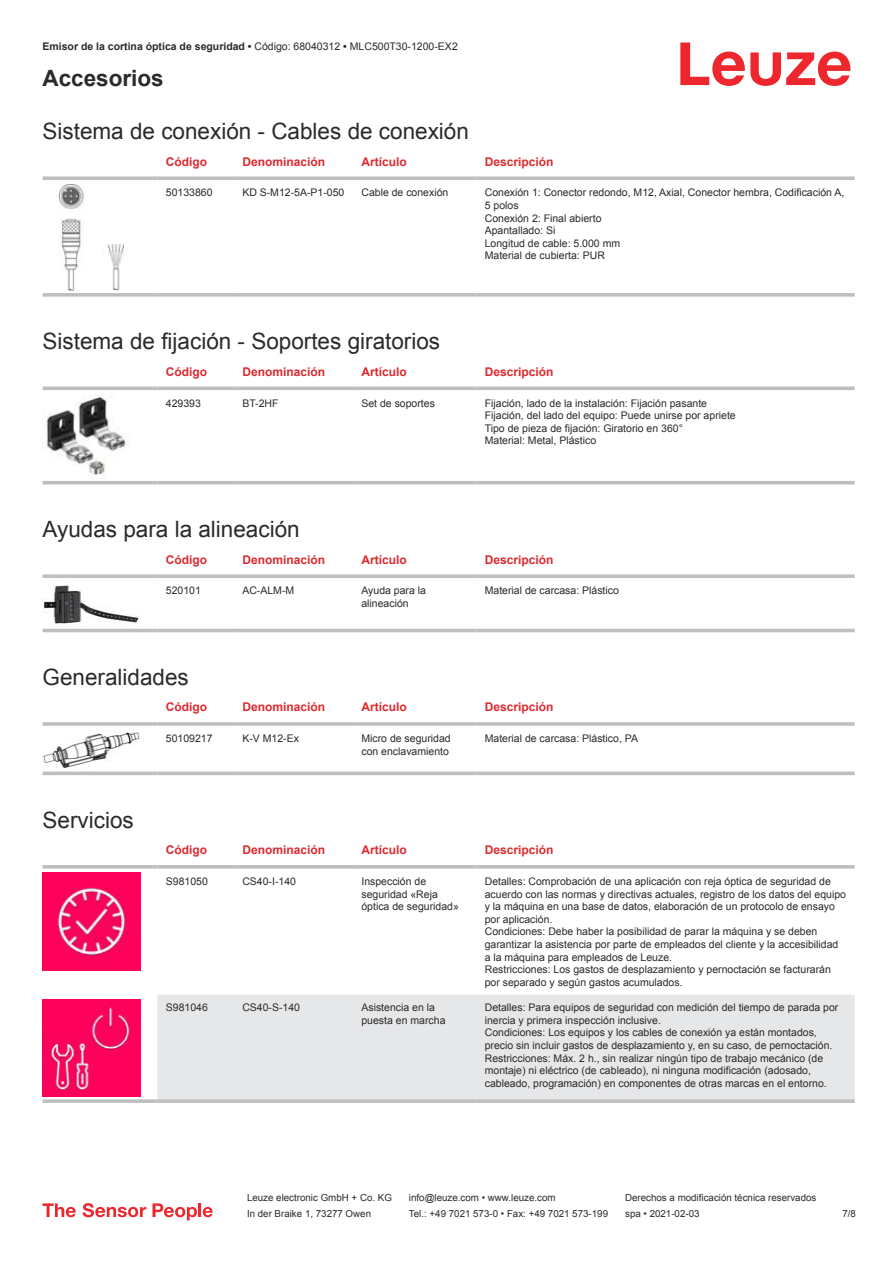
<style>
.page{position:relative;width:893px;height:1263px;background:#fff}
.page>*{position:absolute;margin:0;border:0;box-sizing:border-box;transform-origin:0 0}
.t1{font:22.5px "Arial";color:#2b292a}
.t2{font:700 22.5px "Arial";color:#2b292a}
.t3{font:700 12px "Arial";color:#db2a30}
.t4{font:10.5px/12.6px "Arial";color:#2b292a}
.t5{font:700 10.5px "Arial";color:#2b292a}
.t6{font:9.75px "Arial";color:#2b292a}
.s1{font-weight:400}
</style>
<div class="page">
<svg style="left:680px;top:43px;width:170px;height:43px"></svg>
<svg style="left:43px;top:176px;width:114px;height:4px"></svg>
<svg style="left:157px;top:176px;width:77px;height:4px"></svg>
<svg style="left:234px;top:176px;width:119px;height:4px"></svg>
<svg style="left:353px;top:176px;width:123px;height:4px"></svg>
<svg style="left:476px;top:176px;width:379px;height:4px;background:#c4c6c8"></svg>
<svg style="left:43px;top:293px;width:114px;height:4px"></svg>
<svg style="left:157px;top:293px;width:77px;height:4px"></svg>
<svg style="left:234px;top:293px;width:119px;height:4px"></svg>
<svg style="left:353px;top:293px;width:123px;height:4px"></svg>
<svg style="left:476px;top:293px;width:379px;height:4px;background:#c3c5c7"></svg>
<img style="left:59px;top:184px;width:65px;height:107px">
<svg style="left:43px;top:478px;width:812px;height:7px"></svg>
<svg style="left:43px;top:386px;width:114px;height:4px"></svg>
<svg style="left:157px;top:386px;width:77px;height:4px"></svg>
<svg style="left:234px;top:386px;width:119px;height:4px"></svg>
<svg style="left:353px;top:386px;width:123px;height:4px"></svg>
<svg style="left:476px;top:386px;width:379px;height:4px;background:#c5c7c9"></svg>
<hr style="left:43px;top:481px;width:114px;height:3px;background:#bdbfc1">
<hr style="left:157px;top:481px;width:77px;height:3px;background:#bdbfc1">
<hr style="left:234px;top:481px;width:119px;height:3px;background:#bdbfc1">
<hr style="left:353px;top:481px;width:123px;height:3px;background:#bdbfc1">
<hr style="left:476px;top:481px;width:379px;height:3px;background:#bdbfc1">
<img style="left:43px;top:395px;width:84px;height:80px">
<div style="left:43px;top:628px;width:812px;height:5px;background:#ececed"></div>
<svg style="left:43px;top:574px;width:114px;height:4px"></svg>
<svg style="left:157px;top:574px;width:77px;height:4px"></svg>
<svg style="left:234px;top:574px;width:119px;height:4px"></svg>
<svg style="left:353px;top:574px;width:123px;height:4px"></svg>
<svg style="left:476px;top:574px;width:379px;height:4px;background:#c3c5c7"></svg>
<hr style="left:43px;top:629px;width:114px;height:3px;background:#bdbfc1">
<hr style="left:157px;top:629px;width:77px;height:3px;background:#bdbfc1">
<hr style="left:234px;top:629px;width:119px;height:3px;background:#bdbfc1">
<hr style="left:353px;top:629px;width:123px;height:3px;background:#bdbfc1">
<hr style="left:476px;top:629px;width:379px;height:3px;background:#bdbfc1">
<img style="left:43px;top:585px;width:97px;height:40px">
<svg style="left:43px;top:740px;width:811px;height:36px"></svg>
<hr style="left:43px;top:722px;width:114px;height:4px;background:#bdbfc1">
<hr style="left:157px;top:722px;width:77px;height:4px;background:#c8cacb">
<hr style="left:234px;top:722px;width:119px;height:4px;background:#c3c5c6">
<hr style="left:353px;top:722px;width:123px;height:4px;background:#bdbfc1">
<hr style="left:476px;top:722px;width:379px;height:4px;background:#c8cacb">
<svg style="left:43px;top:771px;width:114px;height:4px"></svg>
<svg style="left:157px;top:771px;width:77px;height:4px"></svg>
<svg style="left:234px;top:771px;width:119px;height:4px"></svg>
<svg style="left:353px;top:771px;width:123px;height:4px"></svg>
<svg style="left:476px;top:771px;width:379px;height:4px;background:#c6c8ca"></svg>
<img style="left:43px;top:730px;width:97px;height:39px">
<div style="left:157px;top:995px;width:698px;height:104px;background:#e6e7e9"></div>
<svg style="left:43px;top:865px;width:114px;height:4px"></svg>
<svg style="left:157px;top:865px;width:77px;height:4px"></svg>
<svg style="left:234px;top:865px;width:119px;height:4px"></svg>
<svg style="left:353px;top:865px;width:123px;height:4px"></svg>
<svg style="left:476px;top:865px;width:379px;height:4px;background:#c3c5c7"></svg>
<svg style="left:43px;top:1099px;width:114px;height:4px"></svg>
<hr style="left:157px;top:1099px;width:77px;height:4px;background:#bdbfc1">
<svg style="left:234px;top:1099px;width:119px;height:4px"></svg>
<svg style="left:353px;top:1099px;width:123px;height:4px"></svg>
<hr style="left:476px;top:1099px;width:379px;height:4px;background:#bdbfc1">
<img style="left:43px;top:873px;width:97px;height:98px">
<img style="left:43px;top:999px;width:97px;height:98px">
<svg style="left:43px;top:1203px;width:33px;height:14px"></svg>
<svg style="left:83px;top:1203px;width:63px;height:14px"></svg>
<svg style="left:153px;top:1203px;width:44px;height:17px"></svg>
<hr style="left:198px;top:1203px;width:3px;height:14px;background:#ed272d">
<svg style="left:203px;top:1207px;width:10px;height:10px"></svg>
<p class="t5" style="left:43px;top:43px;width:417px">Emisor de la cortina óptica de seguridad • <span class="s1">Código: 68040312</span> • <span class="s1">MLC500T30-1200-EX2</span></p>
<h1 class="t2" style="left:43px;top:70px;width:123px">Accesorios</h1>
<h1 class="t1" style="left:43px;top:123px;width:428px">Sistema de conexión - Cables de conexión</h1>
<p class="t3" style="left:166px;top:157px;width:43px">Código</p>
<p class="t3" style="left:242px;top:157px;width:84px">Denominación</p>
<p class="t3" style="left:361px;top:157px;width:47px">Artículo</p>
<p class="t3" style="left:485px;top:157px;width:70px">Descripción</p>
<p class="t4" style="left:166px;top:187px;width:48px">50133860</p>
<p class="t4" style="left:242px;top:187px;width:104px">KD S-M12-5A-P1- 050</p>
<p class="t4" style="left:361px;top:187px;width:88px">Cable de conexión</p>
<p class="t4" style="left:485px;top:187px;width:361px">Conexión 1: Conector redondo, M12, Axial, Conector hembra, Codificación A,<br>5 polos<br>Conexión 2: Final abierto<br>Apantallado: Si<br>Longitud de cable: 5.000 mm<br>Material de cubierta: PUR</p>
<h1 class="t1" style="left:43px;top:333px;width:399px">Sistema de fijación - Soportes giratorios</h1>
<p class="t3" style="left:166px;top:367px;width:43px">Código</p>
<p class="t3" style="left:242px;top:367px;width:84px">Denominación</p>
<p class="t3" style="left:361px;top:367px;width:47px">Artículo</p>
<p class="t3" style="left:485px;top:367px;width:70px">Descripción</p>
<p class="t4" style="left:166px;top:397px;width:37px">429393</p>
<p class="t4" style="left:242px;top:397px;width:38px">BT-2HF</p>
<p class="t4" style="left:361px;top:397px;width:75px">Set de soportes</p>
<p class="t4" style="left:485px;top:397px;width:252px">Fijación, lado de la instalación: Fijación pasante Fijación, del lado del equipo: Puede unirse por apriete Tipo de pieza de fijación: Giratorio en 360°<br>Material: Metal, Plástico</p>
<h1 class="t1" style="left:43px;top:521px;width:259px">Ayudas para la alineación</h1>
<p class="t3" style="left:166px;top:555px;width:43px">Código</p>
<p class="t3" style="left:242px;top:555px;width:84px">Denominación</p>
<p class="t3" style="left:361px;top:555px;width:47px">Artículo</p>
<p class="t3" style="left:485px;top:555px;width:70px">Descripción</p>
<p class="t4" style="left:166px;top:585px;width:37px">520101</p>
<p class="t4" style="left:242px;top:585px;width:53px">AC-ALM-M</p>
<p class="t4" style="left:361px;top:585px;width:66px">Ayuda para la alineación</p>
<p class="t4" style="left:485px;top:585px;width:136px">Material de carcasa: Plástico</p>
<h1 class="t1" style="left:43px;top:669px;width:148px">Generalidades</h1>
<p class="t3" style="left:166px;top:702px;width:43px">Código</p>
<p class="t3" style="left:242px;top:702px;width:84px">Denominación</p>
<p class="t3" style="left:361px;top:702px;width:47px">Artículo</p>
<p class="t3" style="left:485px;top:702px;width:70px">Descripción</p>
<p class="t4" style="left:166px;top:733px;width:48px">50109217</p>
<p class="t4" style="left:242px;top:733px;width:58px">K-V M12-Ex</p>
<p class="t4" style="left:361px;top:733px;width:91px">Micro de seguridad con enclavamiento</p>
<p class="t4" style="left:485px;top:733px;width:155px">Material de carcasa: Plástico, PA</p>
<h1 class="t1" style="left:43px;top:812px;width:93px">Servicios</h1>
<p class="t3" style="left:166px;top:845px;width:43px">Código</p>
<p class="t3" style="left:242px;top:845px;width:84px">Denominación</p>
<p class="t3" style="left:361px;top:845px;width:47px">Artículo</p>
<p class="t3" style="left:485px;top:845px;width:70px">Descripción</p>
<p class="t4" style="left:166px;top:876px;width:44px">S981050</p>
<p class="t4" style="left:242px;top:876px;width:55px">CS40-I-140</p>
<p class="t4" style="left:361px;top:876px;width:99px">Inspección de seguridad «Reja óptica de seguridad»</p>
<p class="t4" style="left:485px;top:876px;width:363px">Detalles: Comprobación de una aplicación con reja óptica de seguridad de acuerdo con las normas y directivas actuales, registro de los datos del equipo y la máquina en una base de datos, elaboración de un protocolo de ensayo por aplicación.<br>Condiciones: Debe haber la posibilidad de parar la máquina y se deben garantizar la asistencia por parte de empleados del cliente y la accesibilidad a la máquina para empleados de Leuze.<br>Restricciones: Los gastos de desplazamiento y pernoctación se facturarán por separado y según gastos acumulados.</p>
<p class="t4" style="left:166px;top:1002px;width:44px">S981046</p>
<p class="t4" style="left:242px;top:1002px;width:59px">CS40-S-140</p>
<p class="t4" style="left:361px;top:1002px;width:86px">Asistencia en la puesta en marcha</p>
<p class="t4" style="left:485px;top:1002px;width:355px">Detalles: Para equipos de seguridad con medición del tiempo de parada por inercia y primera inspección inclusive.<br>Condiciones: Los equipos y los cables de conexión ya están montados, precio sin incluir gastos de desplazamiento y, en su caso, de pernoctación.<br>Restricciones: Máx. 2 h., sin realizar ningún tipo de trabajo mecánico (de montaje) ni eléctrico (de cableado), ni ninguna modificación (adosado, cableado, programación) en componentes de otras marcas en el entorno.</p>
<p class="t6" style="left:247px;top:1194px;width:146px">Leuze electronic GmbH + Co. KG</p>
<p class="t6" style="left:409px;top:1194px;width:148px">info@leuze.com • www.leuze.com</p>
<p class="t6" style="left:625px;top:1194px;width:193px">Derechos a modificación técnica reservados</p>
<p class="t6" style="left:247px;top:1210px;width:126px">In der Braike 1, 73277 Owen</p>
<p class="t6" style="left:409px;top:1210px;width:201px">Tel.: +49 7021 573-0 • Fax: +49 7021 573-199</p>
<p class="t6" style="left:625px;top:1210px;width:76px">spa • 2021-02-03</p>
<p class="t6" style="left:842px;top:1210px;width:15px">7 /8</p>
</div>
